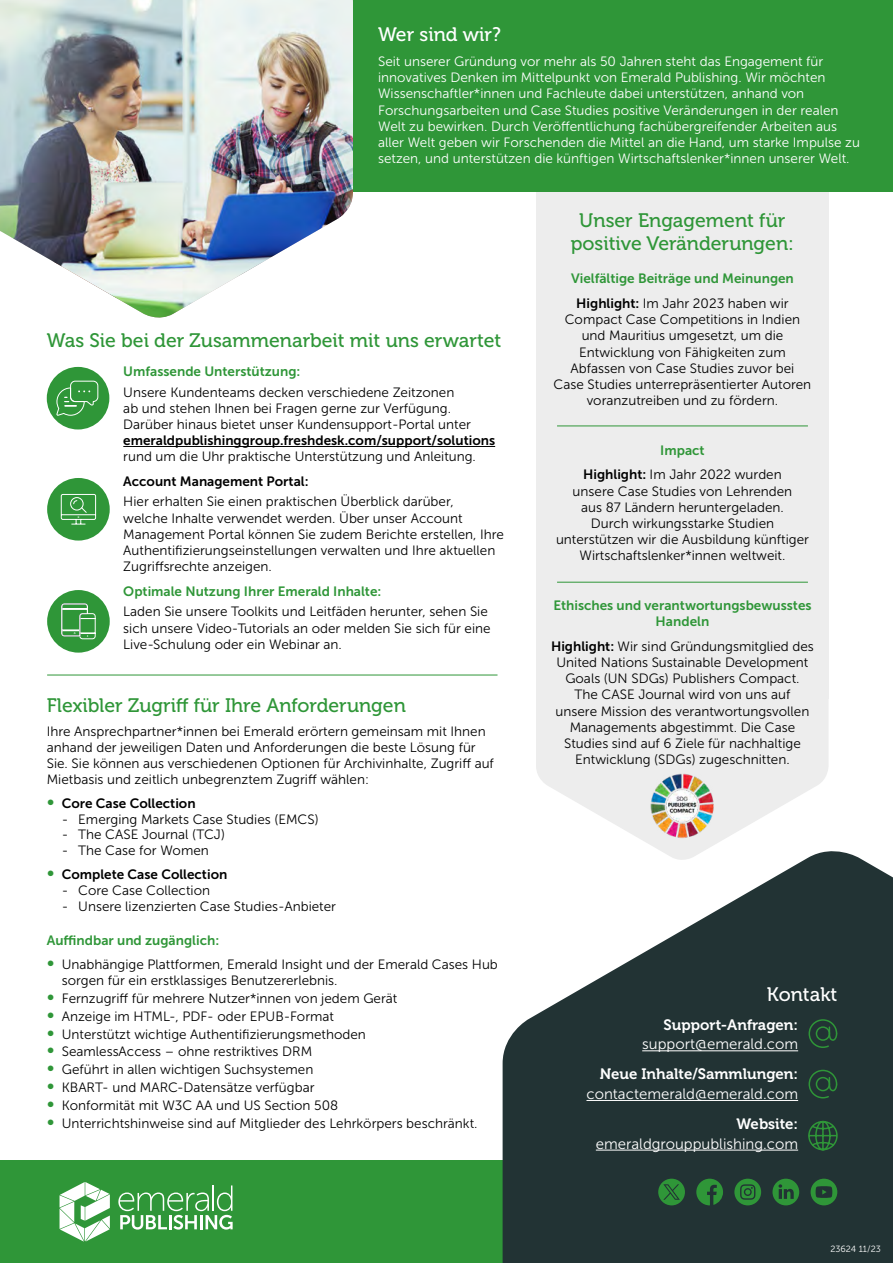
<style>
.page{position:relative;width:893px;height:1263px;background:#fff}
.page>*{position:absolute;margin:0;border:0;box-sizing:border-box;transform-origin:0 0}
.t1{font:19.5px/23.4px "Museo 500";color:#2f9638;text-align:center}
.t2{font:19.5px "Museo 500";color:#fff}
.t3{font:15px "Museo Sans 300";color:#fff}
.t4{font:15px "Museo 700";color:#fff}
.t5{font:13.5px/16.2px "Museo Sans 300";color:#000}
.t6{font:13.5px/16.2px "Museo Sans 300";color:#fff}
.t7{font:13.5px/16.2px "Museo Sans 700";color:#2f9638;text-align:center}
.t8{font:13.5px "Museo Sans 700";color:#000}
.t9{font:9px "Museo Sans 300";color:#fff}
.s1{font-family:"Museo Sans 300";font-size:19.5px;color:#2f9638}
.s2{font-size:19.5px;color:#2f9638}
.s3{font-family:"Museo Sans 700"}
</style>
<div class="page">
<div style="left:536px;top:48px;width:292px;height:651px;background:#ededed"></div>
<svg style="left:536px;top:581px;width:292px;height:268px;fill:#ededed"></svg>
<hr style="left:123px;top:446px;width:372px;height:1px;background:#000">
<div style="left:0;top:1161px;width:893px;height:102px;background:#2f9638"></div>
<svg style="left:503px;top:849px;width:390px;height:414px;fill:#223334"></svg>
<svg style="left:118px;top:1185px;width:115px;height:44px"></svg>
<svg style="left:60px;top:1182px;width:50px;height:60px"></svg>
<hr style="left:47px;top:675px;width:450px;height:1px;background:#2f9638">
<hr style="left:557px;top:426px;width:251px;height:1px;background:#2f9638">
<hr style="left:557px;top:582px;width:251px;height:1px;background:#2f9638">
<div style="left:47px;top:478px;width:63px;height:63px;background:#2f9638;border-radius:50%"></div>
<svg style="left:60px;top:494px;width:36px;height:31px"></svg>
<div style="left:47px;top:367px;width:62px;height:62px;background:#2f9638;border-radius:50%"></div>
<svg style="left:56px;top:380px;width:43px;height:36px"></svg>
<div style="left:47px;top:590px;width:63px;height:63px;background:#2f9638;border-radius:50%"></div>
<svg style="left:61px;top:603px;width:35px;height:37px"></svg>
<div style="left:0;top:0;width:893px;height:191px;background:#2f9638"></div>
<hr style="left:642px;top:1050px;width:156px;height:1px;background:#fff">
<hr style="left:586px;top:1100px;width:212px;height:1px;background:#fff">
<hr style="left:596px;top:1150px;width:202px;height:1px;background:#fff">
<svg style="left:808px;top:1069px;width:30px;height:30px"></svg>
<svg style="left:808px;top:1018px;width:30px;height:31px"></svg>
<svg style="left:807px;top:1120px;width:31px;height:31px"></svg>
<img style="left:0;top:0;width:353px;height:318px">
<img style="left:650px;top:774px;width:64px;height:64px">
<svg style="left:658px;top:1179px;width:27px;height:26px"></svg>
<svg style="left:696px;top:1179px;width:27px;height:26px"></svg>
<svg style="left:811px;top:1179px;width:26px;height:26px"></svg>
<svg style="left:772px;top:1179px;width:27px;height:26px"></svg>
<svg style="left:734px;top:1179px;width:27px;height:26px"></svg>
<h1 class="t2" style="left:378px;top:24px;width:124px">Wer sind wir?</h1>
<p class="t6" style="left:378px;top:53px;width:484px">Seit unserer Gründung vor mehr als 50 Jahren steht das Engagement für innovatives Denken im Mittelpunkt von Emerald Publishing. Wir möchten Wissenschaftler*innen und Fachleute dabei unterstützen, anhand von Forschungsarbeiten und Case Studies positive Veränderungen in der realen Welt zu bewirken. Durch Veröffentlichung fachübergreifender Arbeiten aus aller Welt geben wir Forschenden die Mittel an die Hand, um starke Impulse zu setzen, und unterstützen die künftigen Wirtschaftslenker*innen unserer Welt.</p>
<h1 class="t1" style="left:47px;top:329px;width:456px">Was Sie bei der Zusammenarbeit mit uns erwartet</h1>
<p class="t7" style="left:123px;top:363px;width:179px">Umfassende Unterstützung:</p>
<p class="t5" style="left:123px;top:384px;width:349px">Unsere Kundenteams decken verschiedene Zeitzonen ab und stehen Ihnen bei Fragen gerne zur Verfügung.<br>Darüber hinaus bietet unser Kundensupport-Portal unter</p>
<p class="t8" style="left:123px;top:433px;width:373px">emeraldpublishinggroup.freshdesk.com/support/solutions</p>
<p class="t5" style="left:123px;top:449px;width:354px">rund um die Uhr praktische Unterstützung und Anleitung.</p>
<p class="t8" style="left:123px;top:474px;width:187px">Account Management Portal:</p>
<p class="t5" style="left:123px;top:494px;width:382px">Hier erhalten Sie einen praktischen Überblick darüber,<br>welche Inhalte verwendet werden. Über unser Account Management Portal können Sie zudem Berichte erstellen, Ihre Authentifizierungseinstellungen verwalten und Ihre aktuellen Zugriffsrechte anzeigen.</p>
<p class="t7" style="left:123px;top:583px;width:260px">Optimale Nutzung Ihrer Emerald Inhalte:</p>
<p class="t5" style="left:123px;top:604px;width:369px">Laden Sie unsere Toolkits und Leitfäden herunter, sehen Sie sich unsere Video-Tutorials an oder melden Sie sich für eine<br>Live-Schulung oder ein Webinar an.</p>
<h1 class="t1" style="left:47px;top:694px;width:361px">Flexibler Zugriff für Ihre Anforderungen</h1>
<p class="t5" style="left:47px;top:724px;width:449px;line-height:15.8px">Ihre Ansprechpartner*innen bei Emerald erörtern gemeinsam mit Ihnen anhand der jeweiligen Daten und Anforderungen die beste Lösung für Sie. Sie können aus verschiedenen Optionen für Archivinhalte, Zugriff auf Mietbasis und zeitlich unbegrenztem Zugriff wählen:</p>
<p class="t8" style="left:47px;top:796px;width:150px"><span class="s1">•</span> Core Case Collection</p>
<p class="t5" style="left:62px;top:811px;width:258px">- Emerging Markets Case Studies (EMCS)</p>
<p class="t5" style="left:62px;top:827px;width:165px">- The CASE Journal (TCJ)</p>
<p class="t5" style="left:62px;top:842px;width:149px">- The Case for Women</p>
<p class="t8" style="left:47px;top:867px;width:182px"><span class="s1">•</span> Complete Case Collection</p>
<p class="t5" style="left:62px;top:882px;width:150px">- Core Case Collection</p>
<p class="t5" style="left:62px;top:898px;width:276px">- Unsere lizenzierten Case Studies-Anbieter</p>
<p class="t7" style="left:47px;top:932px;width:174px">Auffindbar und zugänglich:</p>
<p class="t5" style="left:62px;top:957px;width:438px;line-height:15.8px;text-indent:-15px"><span class="s2">•</span> Unabhängige Plattformen, Emerald Insight und der Emerald Cases Hub sorgen für ein erstklassiges Benutzererlebnis.</p>
<p class="t5" style="left:47px;top:990px;width:352px"><span class="s2">•</span> Fernzugriff für mehrere Nutzer*innen von jedem Gerät</p>
<p class="t5" style="left:47px;top:1008px;width:289px"><span class="s2">•</span> Anzeige im HTML-, PDF- oder EPUB-Format</p>
<p class="t5" style="left:47px;top:1026px;width:321px"><span class="s2">•</span> Unterstützt wichtige Authentifizierungsmethoden</p>
<p class="t5" style="left:47px;top:1044px;width:267px"><span class="s2">•</span> SeamlessAccess – ohne restriktives DRM</p>
<p class="t5" style="left:47px;top:1062px;width:268px"><span class="s2">•</span> Geführt in allen wichtigen Suchsystemen</p>
<p class="t5" style="left:47px;top:1079px;width:269px"><span class="s2">•</span> KBART- und MARC-Datensätze verfügbar</p>
<p class="t5" style="left:47px;top:1097px;width:293px"><span class="s2">•</span> Konformität mit W3C AA und US Section 508</p>
<p class="t5" style="left:47px;top:1115px;width:432px"><span class="s2">•</span> Unterrichtshinweise sind auf Mitglieder des Lehrkörpers beschränkt.</p>
<h1 class="t1" style="left:571px;top:209px;width:225px">Unser Engagement für positive Veränderungen:</h1>
<p class="t7" style="left:571px;top:271px;width:224px">Vielfältige Beiträge und Meinungen</p>
<p class="t5" style="left:554px;top:295px;width:259px;text-align:center"><span class="s3">Highlight:</span> Im Jahr 2023 haben wir Compact Case Competitions in Indien und Mauritius umgesetzt, um die Entwicklung von Fähigkeiten zum Abfassen von Case Studies zuvor bei<br>Case Studies unterrepräsentierter Autoren voranzutreiben und zu fördern.</p>
<p class="t7" style="left:660px;top:442px;width:46px">Impact</p>
<p class="t5" style="left:556px;top:467px;width:254px;text-align:center"><span class="s3">Highlight:</span> Im Jahr 2022 wurden<br>unsere Case Studies von Lehrenden<br>aus 87 Ländern heruntergeladen.<br>Durch wirkungsstarke Studien unterstützen wir die Ausbildung künftiger Wirtschaftslenker*innen weltweit.</p>
<p class="t7" style="left:553px;top:597px;width:260px">Ethisches und verantwortungsbewusstes<br>Handeln</p>
<p class="t5" style="left:551px;top:638px;width:264px;text-align:center"><span class="s3">Highlight:</span> Wir sind Gründungsmitglied des United Nations Sustainable Development Goals (UN SDGs) Publishers Compact.<br>The CASE Journal wird von uns auf<br>unsere Mission des verantwortungsvollen Managements abgestimmt. Die Case Studies sind auf 6 Ziele für nachhaltige Entwicklung (SDGs) zugeschnitten.</p>
<h1 class="t2" style="left:767px;top:984px;width:72px">Kontakt</h1>
<p class="t4" style="left:664px;top:1016px;width:136px">Support-Anfragen:</p>
<p class="t3" style="left:642px;top:1036px;width:157px">support@emerald.com</p>
<p class="t4" style="left:600px;top:1066px;width:200px">Neue Inhalte/Sammlungen:</p>
<p class="t3" style="left:586px;top:1086px;width:213px">contactemerald@emerald.com</p>
<p class="t4" style="left:736px;top:1115px;width:63px">Website:</p>
<p class="t3" style="left:596px;top:1135px;width:204px">emeraldgrouppublishing.com</p>
<p class="t9" style="left:830px;top:1244px;width:52px">23624 11/23</p>
</div>
